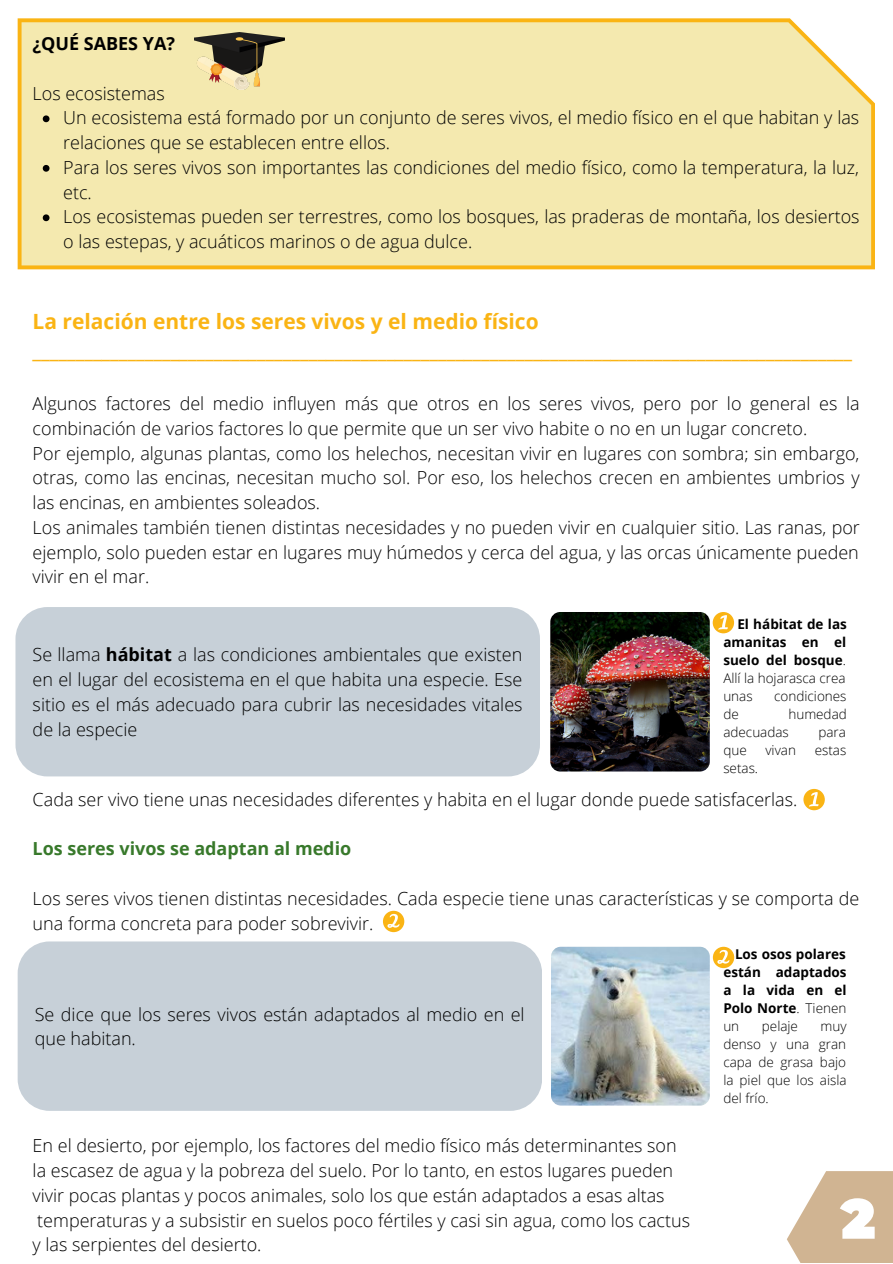
<style>
.page{position:relative;width:893px;height:1264px;background:#fff}
.page>*{position:absolute;margin:0;border:0;box-sizing:border-box;transform-origin:0 0}
.t1{font:700 21px "Open Sans";color:#fab414}
.t2{font:300 18px/24.8px "Open Sans";color:#000}
.t3{font:700 18px "Open Sans";color:#38792b}
.t4{font:700 18px "Open Sans";color:#000}
.t5{font:700 13.5px/18px "Open Sans";color:#000;text-align:justify}
.t6{font:300 13.5px/18px "Open Sans";color:#000}
.s1{font-weight:700}
.s2{font-weight:300}
</style>
<div class="page">
<div style="left:18px;top:18px;width:857px;height:251px;background:#f4e9af"></div>
<div style="left:15px;top:607px;width:525px;height:169px;background:#c7d0d8;border-radius:32px"></div>
<svg style="left:43px;top:115px;width:6px;height:7px"></svg>
<svg style="left:43px;top:165px;width:6px;height:7px"></svg>
<svg style="left:43px;top:214px;width:6px;height:7px"></svg>
<img style="left:194px;top:32px;width:90px;height:58px">
<img style="left:550px;top:612px;width:159px;height:159px;border-radius:10px">
<div style="left:18px;top:941px;width:524px;height:169px;background:#c7d0d8;border-radius:32px"></div>
<img style="left:551px;top:946px;width:158px;height:159px;border-radius:10px">
<svg style="left:712px;top:612px;width:22px;height:21px"></svg>
<svg style="left:803px;top:789px;width:21px;height:21px"></svg>
<svg style="left:712px;top:946px;width:22px;height:22px"></svg>
<svg style="left:383px;top:910px;width:21px;height:22px"></svg>
<svg style="left:787px;top:1171px;width:105px;height:91px;fill:#d0b492"></svg>
<svg style="left:839px;top:1198px;width:35px;height:40px"></svg>
<p class="t4" style="left:33px;top:31px;width:144px">¿QUÉ SABES YA?</p>
<p class="t2" style="left:33px;top:80px;width:134px">Los ecosistemas</p>
<p class="t2" style="left:63px;top:105px;width:797px">Un ecosistema está formado por un conjunto de seres vivos, el medio físico en el que habitan y las relaciones que se establecen entre ellos.</p>
<p class="t2" style="left:63px;top:154px;width:797px">Para los seres vivos son importantes las condiciones del medio físico, como la temperatura, la luz, etc.</p>
<p class="t2" style="left:63px;top:204px;width:797px">Los ecosistemas pueden ser terrestres, como los bosques, las praderas de montaña, los desiertos o las estepas, y acuáticos marinos o de agua dulce.</p>
<p class="t1" style="left:33px;top:307px;width:507px">La relación entre los seres vivos y el medio físico</p>
<p class="t1" style="left:33px;top:336px;width:821px">_______________________________________________________________________________________________</p>
<p class="t2" style="left:33px;top:391px;width:828px">Algunos factores del medio influyen más que otros en los seres vivos, pero por lo general es la combinación de varios factores lo que permite que un ser vivo habite o no en un lugar concreto.</p>
<p class="t2" style="left:33px;top:440px;width:828px;text-align:justify">Por ejemplo, algunas plantas, como los helechos, necesitan vivir en lugares con sombra; sin embargo, otras, como las encinas, necesitan mucho sol. Por eso, los helechos crecen en ambientes umbrios y las encinas, en ambientes soleados.</p>
<p class="t2" style="left:33px;top:514px;width:828px;text-align:justify">Los animales también tienen distintas necesidades y no pueden vivir en cualquier sitio. Las ranas, por ejemplo, solo pueden estar en lugares muy húmedos y cerca del agua, y las orcas únicamente pueden vivir en el mar.</p>
<p class="t2" style="left:33px;top:642px;width:491px;text-align:justify">Se llama <span class="s1">hábitat</span> a las condiciones ambientales que existen en el lugar del ecosistema en el que habita una especie. Ese sitio es el más adecuado para cubrir las necesidades vitales de la especie</p>
<p class="t5" style="left:723px;top:615px;width:125px;text-indent:14px">El hábitat de las amanitas en el suelo del bosque<span class="s2">.<br>Allí la hojarasca crea unas</span></p>
<p class="t6" style="left:774px;top:687px;width:74px">condiciones</p>
<p class="t6" style="left:723px;top:705px;width:125px;text-indent:65px">humedad adecuadas</p>
<p class="t6" style="left:723px;top:705px;width:17px">de</p>
<p class="t6" style="left:818px;top:723px;width:29px">para</p>
<p class="t6" style="left:723px;top:741px;width:25px">que</p>
<p class="t6" style="left:765px;top:741px;width:32px">vivan</p>
<p class="t6" style="left:814px;top:741px;width:33px">estas</p>
<p class="t6" style="left:723px;top:759px;width:36px">setas.</p>
<p class="t2" style="left:33px;top:786px;width:766px">Cada ser vivo tiene unas necesidades diferentes y habita en el lugar donde puede satisfacerlas.</p>
<p class="t3" style="left:33px;top:836px;width:320px">Los seres vivos se adaptan al medio</p>
<p class="t2" style="left:33px;top:885px;width:828px">Los seres vivos tienen distintas necesidades. Cada especie tiene unas características y se comporta de una forma concreta para poder sobrevivir.</p>
<p class="t2" style="left:35px;top:1001px;width:491px">Se dice que los seres vivos están adaptados al medio en el que habitan.</p>
<p class="t2" style="left:33px;top:1132px;width:645px">En el desierto, por ejemplo, los factores del medio físico más determinantes son</p>
<p class="t2" style="left:33px;top:1157px;width:642px">la escasez de agua y la pobreza del suelo. Por lo tanto, en estos lugares pueden</p>
<p class="t2" style="left:33px;top:1182px;width:633px">vivir pocas plantas y pocos animales, solo los que están adaptados a esas altas</p>
<p class="t2" style="left:37px;top:1207px;width:654px">temperaturas y a subsistir en suelos poco fértiles y casi sin agua, como los cactus</p>
<p class="t2" style="left:33px;top:1231px;width:230px">y las serpientes del desierto.</p>
<p class="t5" style="left:723px;top:944px;width:125px;text-indent:12px">Los osos polares están adaptados a la vida en el Polo Norte<span class="s2">. Tienen un</span></p>
<p class="t6" style="left:761px;top:1016px;width:38px">pelaje</p>
<p class="t6" style="left:723px;top:1016px;width:125px;text-align:justify;text-indent:97px">muy denso y una gran capa de grasa bajo la piel que los aisla del frío.</p>
</div>
